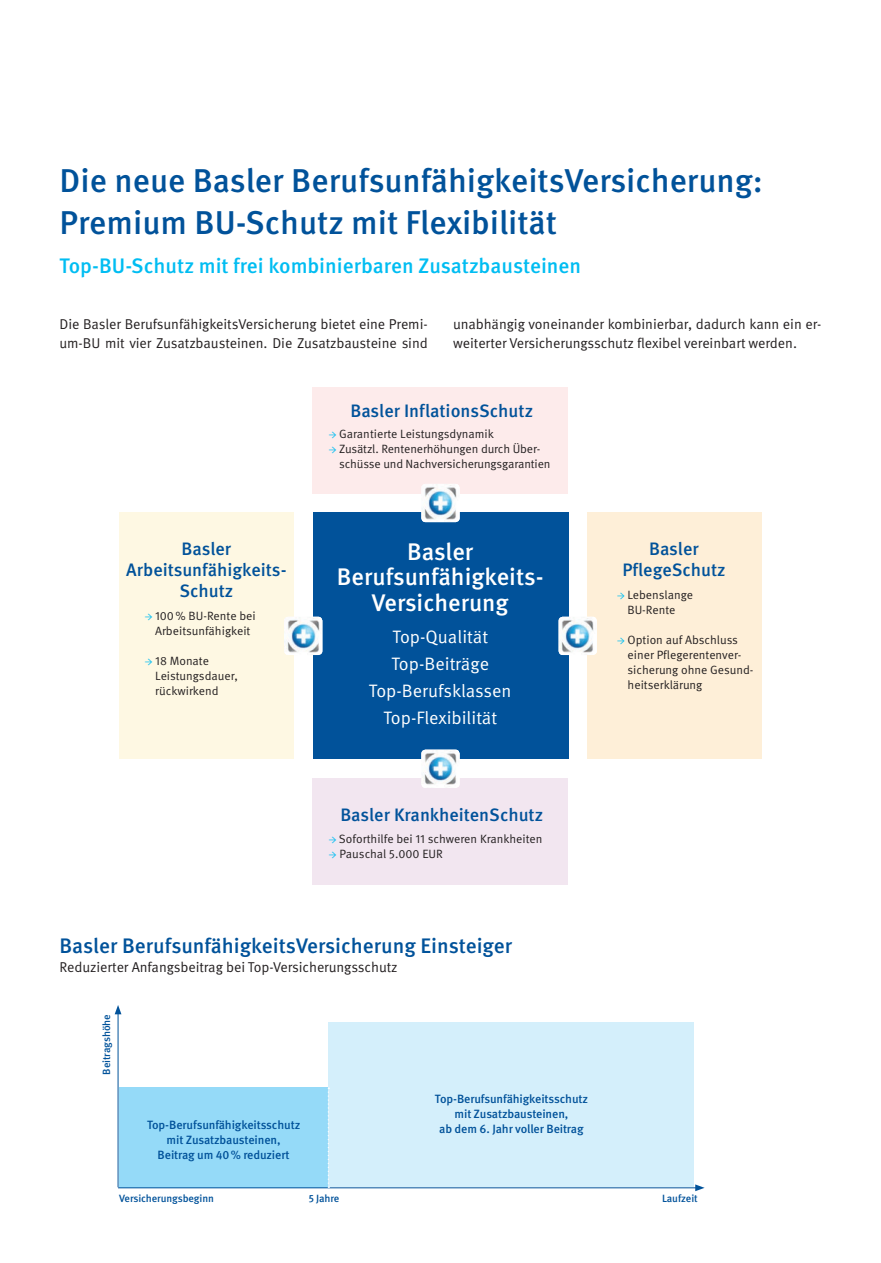
<style>
.page{position:relative;width:881px;height:1263px;background:#fff}
.page>*{position:absolute;margin:0;border:0;box-sizing:border-box;transform-origin:0 0}
.t1{font:500 33px/42px "Meta Pro";color:#01529a}
.t2{font:500 24px/25.5px "Meta Pro";color:#fff;text-align:center}
.t3{font:500 21px "Meta Pro";color:#01bdf2}
.t4{font:500 21px "Meta Pro";color:#01529a}
.t5{font:500 18px/21px "Meta Pro";color:#01529a;text-align:center}
.t6{font:18px/27px "Meta Pro Norm";color:#fff;text-align:center}
.t7{font:14.25px/19.5px "Meta Pro Norm";letter-spacing:-.005em;color:#231f20}
.t8{font:12px/15px "Meta Pro Norm";letter-spacing:-.005em;color:#231f20}
.t9{font:500 12px/15px "Meta Pro";letter-spacing:-.01em;color:#01529a;text-align:center}
.t10{font:500 10.5px "Meta Pro";letter-spacing:-.01em;color:#01529a}
.s1{font-family:"Minion Pro";font-weight:600;color:#01bdf2}
</style>
<div class="page">
<div style="left:313px;top:513px;width:255px;height:246px;background:#01529a"></div>
<div style="left:587px;top:513px;width:174px;height:246px;background:#feefd8"></div>
<div style="left:313px;top:387px;width:255px;height:106px;background:#fdebeb"></div>
<div style="left:119px;top:513px;width:174px;height:246px;background:#fef8e3"></div>
<img style="left:558px;top:617px;width:38px;height:38px">
<img style="left:284px;top:617px;width:38px;height:38px">
<div style="left:313px;top:778px;width:255px;height:107px;background:#f2e6f0"></div>
<img style="left:421px;top:750px;width:38px;height:38px">
<img style="left:421px;top:484px;width:38px;height:38px">
<div style="left:119px;top:1087px;width:209px;height:101px;background:#95daf8"></div>
<div style="left:328px;top:1022px;width:366px;height:165px;background:#d4effb"></div>
<hr style="left:118px;top:1012px;width:1px;height:175px;background:#01529a">
<svg style="left:115px;top:1005px;width:6px;height:9px"></svg>
<hr style="left:118px;top:1187px;width:579px;height:1px;background:#01529a">
<svg style="left:695px;top:1184px;width:9px;height:7px"></svg>
<svg style="left:327px;top:1087px;width:2px;height:101px"></svg>
<h1 class="t1" style="left:60px;top:157px;width:704px">Die neue Basler BerufsunfähigkeitsVersicherung:<br>Premium BU-Schutz mit Flexibilität</h1>
<h3 class="t3" style="left:60px;top:249px;width:523px">Top-BU-Schutz mit frei kombinierbaren Zusatzbausteinen</h3>
<p class="t7" style="left:60px;top:313px;width:369px">Die Basler BerufsunfähigkeitsVersicherung bietet eine Premi&shy;um-BU mit vier Zusatzbausteinen. Die Zusatzbausteine sind</p>
<p class="t7" style="left:453px;top:313px;width:369px">unabhängig voneinander kombinierbar, dadurch kann ein er&shy;weiterter Versicherungsschutz flexibel vereinbart werden.</p>
<h3 class="t5" style="left:126px;top:537px;width:162px">Basler<br>Arbeitsunfähigkeits-<br>Schutz</h3>
<p class="t8" style="left:145px;top:608px;width:112px;text-align:center"><span class="s1">→</span> 100 % BU-Rente bei<br>Arbeitsunfähigkeit</p>
<p class="t8" style="left:155px;top:653px;width:84px;text-indent:-11px"><span class="s1">→</span> 18 Monate<br>Leistungsdauer, rückwirkend</p>
<h3 class="t5" style="left:350px;top:399px;width:184px">Basler InflationsSchutz</h3>
<p class="t8" style="left:329px;top:426px;width:166px"><span class="s1">→</span> Garantierte Leistungsdynamik</p>
<p class="t8" style="left:339px;top:441px;width:213px;text-indent:-10px"><span class="s1">→</span> Zusätzl. Rentenerhöhungen durch Über&shy;schüsse und Nachversicherungsgarantien</p>
<h2 class="t2" style="left:337px;top:537px;width:208px">Basler<br>Berufsunfähigkeits-<br>Versicherung</h2>
<h3 class="t6" style="left:369px;top:622px;width:144px">Top-Qualität<br>Top-Beiträge<br>Top-Berufsklassen<br>Top-Flexibilität</h3>
<h3 class="t5" style="left:622px;top:537px;width:105px">Basler<br>PflegeSchutz</h3>
<p class="t8" style="left:627px;top:587px;width:67px;text-indent:-10px"><span class="s1">→</span> Lebenslange<br>BU-Rente</p>
<p class="t8" style="left:627px;top:632px;width:127px;text-indent:-11px"><span class="s1">→</span> Option auf Abschluss einer Pflegerentenver&shy;sicherung ohne Gesund&shy;heitserklärung</p>
<h3 class="t5" style="left:340px;top:803px;width:204px">Basler KrankheitenSchutz</h3>
<p class="t8" style="left:329px;top:830px;width:215px"><span class="s1">→</span> Soforthilfe bei 11 schweren Krankheiten</p>
<p class="t8" style="left:329px;top:845px;width:116px"><span class="s1">→</span> Pauschal 5.000 EUR</p>
<h3 class="t4" style="left:60px;top:929px;width:454px">Basler BerufsunfähigkeitsVersicherung Einsteiger</h3>
<p class="t7" style="left:60px;top:956px;width:339px">Reduzierter Anfangsbeitrag bei Top-Versicherungsschutz</p>
<p class="t10" style="left:98px;top:1075px;width:62px;rotate:-90deg">Beitragshöhe</p>
<p class="t9" style="left:147px;top:1117px;width:155px">Top-Berufsunfähigkeitsschutz mit Zusatzbausteinen,<br>Beitrag um 40 % reduziert</p>
<p class="t9" style="left:434px;top:1091px;width:155px">Top-Berufsunfähigkeitsschutz mit Zusatzbausteinen,<br>ab dem 6. Jahr voller Beitrag</p>
<p class="t10" style="left:119px;top:1190px;width:96px">Versicherungsbeginn</p>
<p class="t10" style="left:661px;top:1190px;width:37px">Laufzeit</p>
<p class="t10" style="left:308px;top:1190px;width:32px">5 Jahre</p>
</div>
